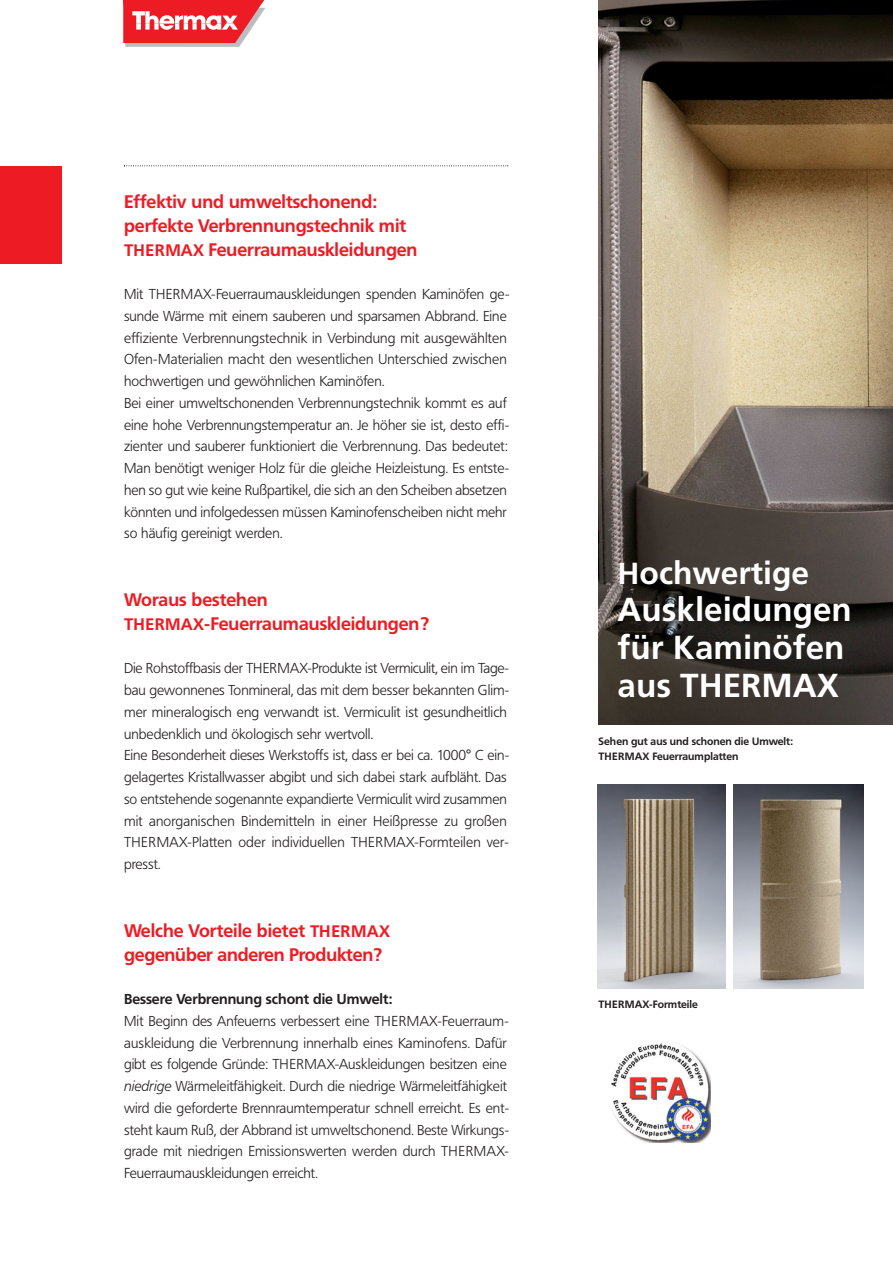
<style>
.page{position:relative;width:893px;height:1263px;background:#fff}
.page>*{position:absolute;margin:0;border:0;box-sizing:border-box;transform-origin:0 0}
.t1{font:700 33.3px/37.7px "Frutiger";color:#fff}
.t2{font:700 31.8px "Frutiger";color:#fff}
.t3{font:700 18px/24px "Frutiger BQ";color:#ed1c24}
.t4{font:300 14.25px/21.8px "Frutiger BQ";color:#231f20}
.t5{font:700 14.25px "Frutiger BQ";color:#231f20}
.t6{font:700 10.5px/15px "Frutiger BQ";color:#231f20}
.s1{font-size:16.5px}
.s2{font-style:italic}
.s3{font-size:30.45px}
</style>
<div class="page">
<img style="left:598px;top:0;width:295px;height:725px">
<img style="left:598px;top:784px;width:128px;height:205px">
<img style="left:733px;top:784px;width:130px;height:205px">
<div style="left:0;top:166px;width:61px;height:98px;background:#ed1c24"></div>
<svg style="left:124px;top:165px;width:384px;height:1px"></svg>
<img style="left:611px;top:1043px;width:99px;height:99px">
<svg style="left:123px;top:0;width:142px;height:47px"></svg>
<p class="t3" style="left:124px;top:191px;width:295px">Effektiv und umweltschonend: perfekte Verbrennungstechnik mit<br><span class="s1">THERMAX</span> Feuerraumauskleidungen</p>
<p class="t4" style="left:124px;top:284px;width:387px">Mit THERMAX-Feuerraumauskleidungen spenden Kaminöfen ge&shy;sunde Wärme mit einem sauberen und sparsamen Abbrand. Eine effiziente Verbrennungstechnik in Verbindung mit ausgewählten Ofen-Materialien macht den wesentlichen Unterschied zwischen hochwertigen und gewöhnlichen Kaminöfen.<br>Bei einer umweltschonenden Verbrennungstechnik kommt es auf eine hohe Verbrennungstemperatur an. Je höher sie ist, desto effi&shy;zienter und sauberer funktioniert die Verbrennung. Das bedeutet:<br>Man benötigt weniger Holz für die gleiche Heizleistung. Es entste&shy;hen so gut wie keine Rußpartikel, die sich an den Scheiben absetzen könnten und infolgedessen müssen Kaminofenscheiben nicht mehr so häufig gereinigt werden.</p>
<p class="t3" style="left:124px;top:589px;width:307px">Woraus bestehen<br><span class="s1">THERMAX</span>-Feuerraumauskleidungen?</p>
<p class="t4" style="left:124px;top:659px;width:387px">Die Rohstoffbasis der THERMAX-Produkte ist Vermiculit, ein im Tage - bau gewonnenes Tonmineral, das mit dem besser bekannten Glim&shy;mer mineralogisch eng verwandt ist. Vermiculit ist gesundheitlich unbedenklich und ökologisch sehr wertvoll.<br>Eine Besonderheit dieses Werkstoffs ist, dass er bei ca. 1000° C ein&shy;gelagertes Kristallwasser abgibt und sich dabei stark aufbläht. Das so entstehende sogenannte expandierte Vermiculit wird zusammen mit anorganischen Bindemitteln in einer Heißpresse zu großen THERMAX-Platten oder individuellen THERMAX-Formteilen ver&shy;presst.</p>
<p class="t3" style="left:124px;top:920px;width:268px">Welche Vorteile bietet <span class="s1">THERMAX </span>gegenüber anderen Produkten?</p>
<p class="t5" style="left:124px;top:993px;width:270px">Bessere Verbrennung schont die Umwelt:</p>
<p class="t4" style="left:124px;top:1011px;width:387px">Mit Beginn des Anfeuerns verbessert eine THERMAX-Feuerraum&shy;auskleidung die Verbrennung innerhalb eines Kaminofens. Dafür gibt es folgende Gründe: THERMAX-Auskleidungen besitzen eine <span class="s2">niedrige</span> Wärmeleitfähigkeit. Durch die niedrige Wärmeleitfähigkeit wird die geforderte Brennraumtemperatur schnell erreicht. Es ent&shy;steht kaum Ruß, der Abbrand ist umweltschonend. Beste Wirkungs&shy;grade mit niedrigen Emissionswerten werden durch THERMAX-Feuerraumauskleidungen erreicht.</p>
<h2 class="t2" style="left:618px;top:560px;width:193px"><span class="s3">H</span>ochwertige</h2>
<h1 class="t1" style="left:618px;top:593px;width:236px">Auskleidungen für Kaminöfen aus THERMAX</h1>
<p class="t6" style="left:599px;top:735px;width:196px">Sehen gut aus und schonen die Umwelt:<br>THERMAX Feuerraumplatten</p>
<p class="t6" style="left:599px;top:998px;width:101px">THERMAX-Formteile</p>
</div>
